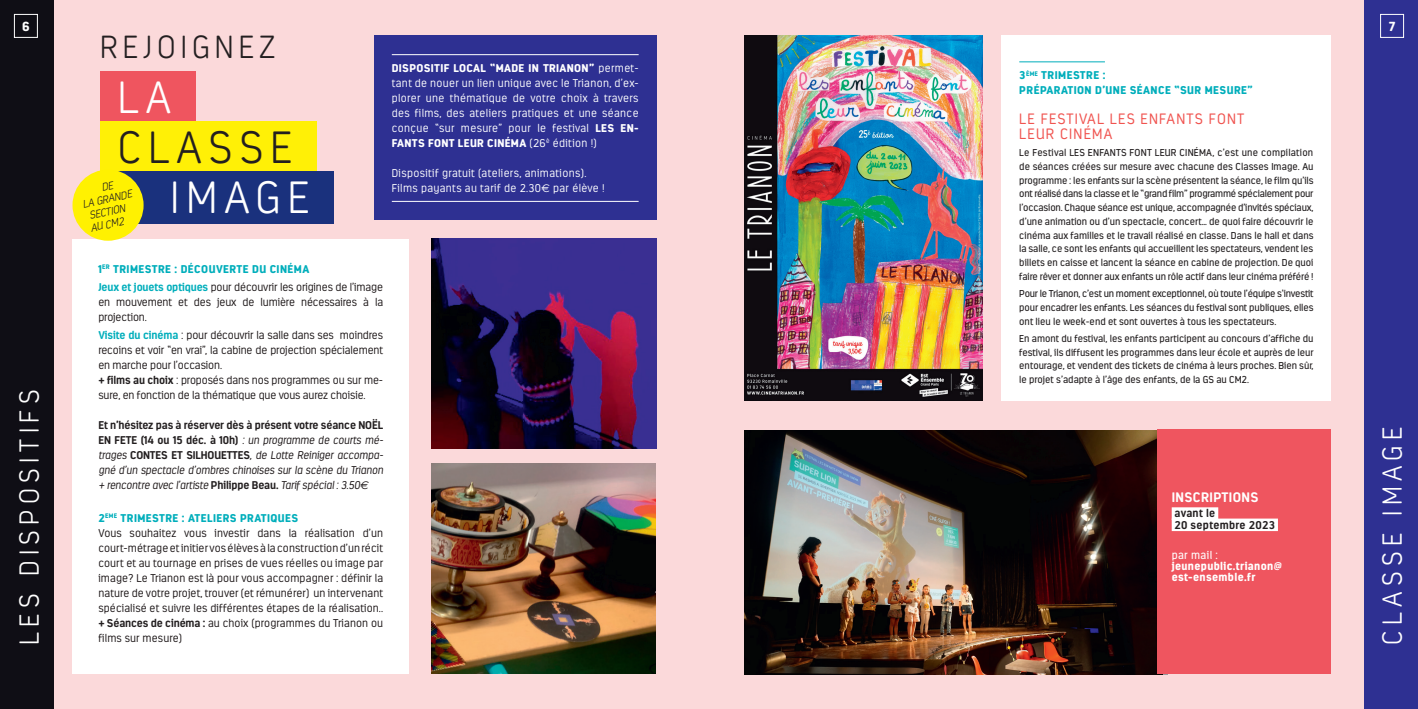
<style>
.page{position:relative;width:1418px;height:709px;background:#fff}
.page>*{position:absolute;margin:0;border:0;box-sizing:border-box;transform-origin:0 0}
.t1{font:200 45px "Estandar Rounded";letter-spacing:.16em;color:#fff}
.t2{font:200 45px "Estandar Rounded";letter-spacing:.16em;color:#231f20}
.t3{font:200 31.88px "Estandar Rounded";letter-spacing:.16em;color:#231f20}
.t4{font:200 27.5px "Estandar Rounded";letter-spacing:.2em;color:#fff}
.t5{font:300 15px/15px "Estandar Rounded";letter-spacing:.08em;color:#f05450}
.t6{font:700 13.75px "Estandar Rounded";letter-spacing:.03em;color:#fff}
.t7{font:900 13.12px "Estandar Rounded";color:#fff}
.t8{font:300 11.25px/15px "Estandar Rounded";letter-spacing:.01em;color:#1a1415}
.t9{font:300 11.25px/15px "Estandar Rounded";letter-spacing:-.01em;color:#1a1415}
.t10{font:300 11.25px/15px "Estandar Rounded";letter-spacing:.03em;color:#fff;text-align:justify}
.t11{font:italic 300 11.25px/15px "Estandar Rounded";letter-spacing:-.01em;color:#1a1415;text-align:justify}
.t12{font:900 11.25px/15px "Estandar Rounded";letter-spacing:.04em;color:#00aebb}
.t13{font:900 11.25px/11.2px "Estandar Rounded";letter-spacing:.03em;color:#fff}
.t14{font:700 11.25px/11.2px "Estandar Rounded";letter-spacing:.025em;color:#231f20}
.t15{font:11.25px "Estandar Rounded";letter-spacing:.03em;color:#fff}
.t16{font:italic 200 10.88px "Estandar Rounded";color:#231f20}
.t17{font:10px/13.8px "Estandar Rounded";color:#231f20;text-align:justify}
.s1{font-weight:900}
.s2{font-family:"Euro Sans";font-weight:400}
.s3{font-weight:900;color:#00aebb}
.s4{font-weight:700;color:#00aebb}
.s5{font-weight:700;color:#231f20}
.s6{font-weight:700;font-style:normal;color:#231f20}
.s7{font-family:"Euro Sans Std";font-weight:400}
</style>
<div class="page">
<div style="left:709px;top:0;width:708px;height:709px;background:#fbd9da"></div>
<div style="left:53px;top:0;width:656px;height:709px;background:#fbd9da"></div>
<div style="left:1364px;top:0;width:53px;height:709px;background:#2e3092"></div>
<div style="left:1380px;top:14px;width:23px;height:24px;border:1px solid #fff"></div>
<div style="left:0;top:0;width:53px;height:709px;background:#0f0e15"></div>
<div style="left:14px;top:14px;width:24px;height:24px;border:1px solid #fff"></div>
<div style="left:374px;top:35px;width:282px;height:185px;background:#2e3092"></div>
<hr style="left:392px;top:54px;width:246px;height:1px;background:#fff">
<hr style="left:392px;top:201px;width:246px;height:1px;background:#fff">
<div style="left:72px;top:238px;width:337px;height:435px;background:#fff"></div>
<div style="left:1001px;top:35px;width:330px;height:366px;background:#fff"></div>
<hr style="left:1019px;top:62px;width:85px;height:1px;background:#00aebb">
<img style="left:431px;top:238px;width:225px;height:210px">
<img style="left:744px;top:35px;width:238px;height:366px">
<img style="left:744px;top:430px;width:413px;height:244px">
<div style="left:1157px;top:429px;width:174px;height:245px;background:#ef555f"></div>
<div style="left:1171px;top:507px;width:47px;height:13px;background:#fff"></div>
<div style="left:1171px;top:518px;width:106px;height:13px;background:#fff"></div>
<img style="left:431px;top:463px;width:225px;height:210px">
<div style="left:100px;top:72px;width:95px;height:52px;background:#ef555f"></div>
<div style="left:100px;top:122px;width:217px;height:52px;background:#fff006"></div>
<div style="left:100px;top:172px;width:234px;height:52px;background:#1a317d"></div>
<div style="left:72px;top:170px;width:72px;height:71px;background:#fff101;border-radius:50%"></div>
<h3 class="t7" style="left:22px;top:18px;width:9px">6</h3>
<h3 class="t4" style="left:13px;top:645px;width:257px;rotate:-90deg">LES DISPOSITIFS</h3>
<h2 class="t3" style="left:100px;top:28px;width:177px">REJOIGNEZ</h2>
<h1 class="t1" style="left:118px;top:71px;width:55px">LA</h1>
<h1 class="t2" style="left:118px;top:121px;width:176px">CLASSE</h1>
<h1 class="t1" style="left:171px;top:171px;width:140px">IMAGE</h1>
<p class="t16" style="left:81px;top:198px;width:52px;rotate:-12deg">LA GRANDE</p>
<p class="t16" style="left:88px;top:209px;width:38px;rotate:-12deg">SECTION</p>
<p class="t16" style="left:89px;top:222px;width:35px;rotate:-12deg">AU CM2</p>
<p class="t10" style="left:392px;top:60px;width:248px"><span class="s1">DISPOSITIF LOCAL “MADE IN TRIANON”</span> permet&shy;tant de nouer un lien unique avec le Trianon, d’ex&shy;plorer une thématique de votre choix à travers des films, des ateliers pratiques et une séance conçue “sur mesure” pour le festival <span class="s1">LES EN-FANTS FONT LEUR CINÉMA</span> (26<sup>è</sup> édition !)</p>
<p class="t10" style="left:392px;top:165px;width:214px">Dispositif gratuit (ateliers, animations).<br>Films payants au tarif de 2.30<span class="s2">€</span> par élève !</p>
<p class="t9" style="left:98px;top:260px;width:286px;line-height:17.9px"><span class="s3">1</span><sup>ER</sup> <span class="s3">TRIMESTRE : DÉCOUVERTE DU CINÉMA<br></span><span class="s4">Jeux et jouets optiques</span> pour découvrir les origines de l’image</p>
<p class="t9" style="left:98px;top:294px;width:286px">en mouvement et des jeux de lumière nécessaires à la projection.</p>
<p class="t9" style="left:98px;top:327px;width:286px"><span class="s4">Visite du cinéma</span> : pour découvrir la salle dans ses moindres recoins et voir “en vrai”, la cabine de projection spécialement en marche pour l’occasion.<br><span class="s5">+ films au choix</span> : proposés dans nos programmes ou sur me&shy;sure, en fonction de la thématique que vous aurez choisie.</p>
<p class="t11" style="left:98px;top:417px;width:286px"><span class="s6">Et n’hésitez pas à réserver dès à présent votre séance NOËL EN FETE (14 ou 15 déc. à 10h)</span> : un programme de courts mé&shy;trages <span class="s6">CONTES ET SILHOUETTES</span>, de Lotte Reiniger accompa&shy;gné d’un spectacle d’ombres chinoises sur la scène du Trianon + rencontre avec l’artiste <span class="s6">Philippe Beau.</span> Tarif spécial : 3.50<span class="s7">€</span></p>
<p class="t8" style="left:98px;top:510px;width:286px"><span class="s3">2</span><sup>EME</sup> <span class="s3">TRIMESTRE : ATELIERS PRATIQUES<br></span>Vous souhaitez vous investir dans la réalisation d’un court-métrage et initier vos élèves à la construction d’un récit court et au tournage en prises de vues réelles ou image par image? Le Trianon est là pour vous accompagner : définir la nature de votre projet, trouver (et rémunérer) un intervenant spécialisé et suivre les différentes étapes de la réalisation.. <span class="s5">+ Séances de cinéma :</span> au choix (programmes du Trianon ou films sur mesure)</p>
<p class="t12" style="left:1019px;top:68px;width:235px">3<sup>ÈME</sup> TRIMESTRE :<br>PRÉPARATION D’UNE SÉANCE “SUR MESURE”</p>
<h3 class="t5" style="left:1019px;top:112px;width:226px">LE FESTIVAL LES ENFANTS FONT<br>LEUR CINÉMA</h3>
<p class="t17" style="left:1019px;top:146px;width:296px">Le Festival LES ENFANTS FONT LEUR CINÉMA, c’est une compilation de séances créées sur mesure avec chacune des Classes Image. Au programme : les enfants sur la scène présentent la séance, le film qu’ils ont réalisé dans la classe et le “grand film” programmé spécialement pour l’occasion. Chaque séance est unique, accompagnée d’invités spéciaux, d’une animation ou d’un spectacle, concert… de quoi faire découvrir le cinéma aux familles et le travail réalisé en classe. Dans le hall et dans la salle, ce sont les enfants qui accueillent les spectateurs, vendent les billets en caisse et lancent la séance en cabine de projection. De quoi faire rêver et donner aux enfants un rôle actif dans leur cinéma préféré !</p>
<p class="t17" style="left:1019px;top:287px;width:296px">Pour le Trianon, c’est un moment exceptionnel, où toute l’équipe s’investit pour encadrer les enfants. Les séances du festival sont publiques, elles ont lieu le week-end et sont ouvertes à tous les spectateurs.</p>
<p class="t17" style="left:1019px;top:331px;width:296px">En amont du festival, les enfants participent au concours d’affiche du festival, ils diffusent les programmes dans leur école et auprès de leur entourage, et vendent des tickets de cinéma à leurs proches. Bien sûr, le projet s’adapte à l’âge des enfants, de la GS au CM2.</p>
<h3 class="t6" style="left:1171px;top:489px;width:88px">INSCRIPTIONS</h3>
<p class="t14" style="left:1174px;top:507px;width:102px">avant le<br>20 septembre 2023</p>
<p class="t15" style="left:1171px;top:548px;width:48px">par mail :</p>
<p class="t13" style="left:1171px;top:560px;width:112px">jeunepublic.trianon@ est-ensemble.fr</p>
<h3 class="t7" style="left:1388px;top:18px;width:8px">7</h3>
<h3 class="t4" style="left:1376px;top:645px;width:220px;rotate:-90deg">CLASSE IMAGE</h3>
</div>
